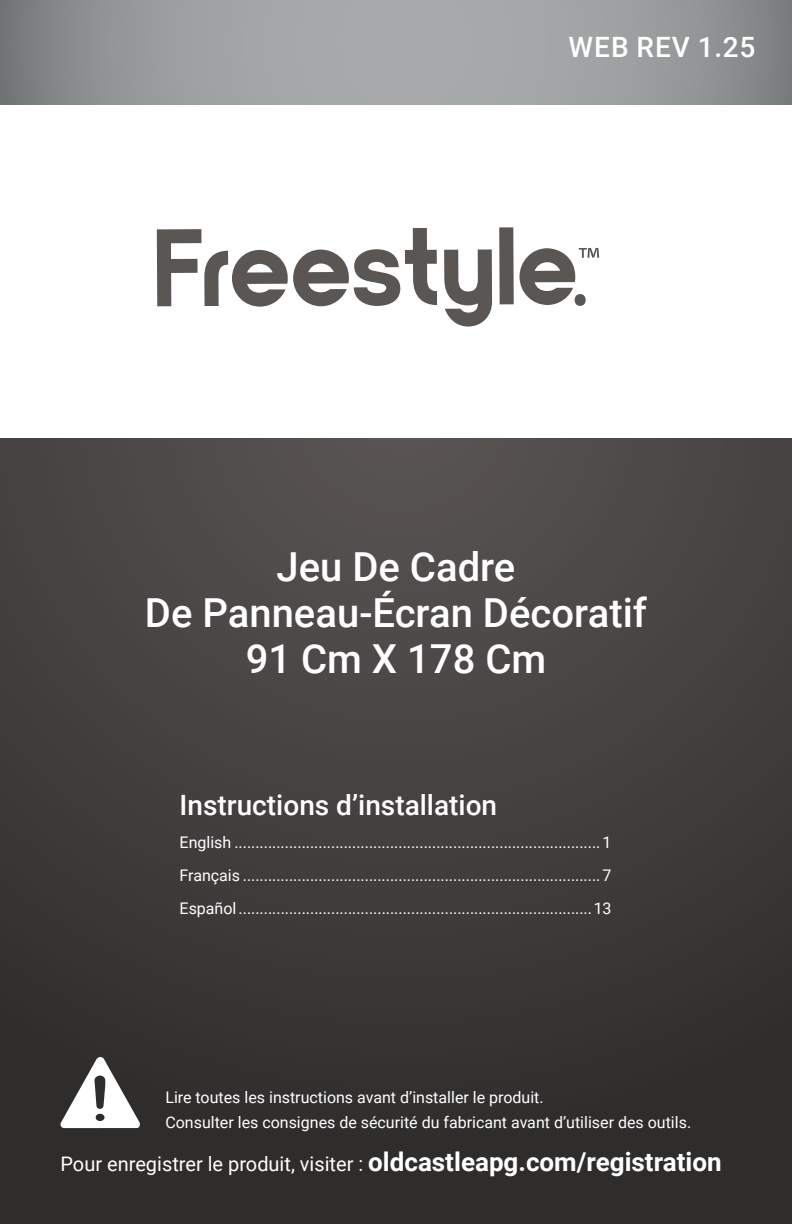
<style>
.page{position:relative;width:792px;height:1224px;background:#fff}
.page>*{position:absolute;margin:0;border:0;box-sizing:border-box;transform-origin:0 0}
.t1{font:500 40px/46px "Roboto";color:#fff;text-align:center}
.t2{font:500 28px "Roboto";color:#fff}
.t3{font:20px "Roboto";color:#fff}
.t4{font:16px/33px "Roboto";color:#fff}
.s1{font-weight:700;font-size:26px}
</style>
<div class="page">
<svg style="left:157px;top:228px;width:280px;height:79px"></svg>
<svg style="left:444px;top:249px;width:48px;height:78px"></svg>
<div style="left:499px;top:227px;width:15px;height:77px;background:#5a5654"></div>
<svg style="left:519px;top:248px;width:80px;height:57px"></svg>
<div style="left:575px;top:294px;width:11px;height:12px;background:#5a5654;border-radius:50%"></div>
<svg style="left:0;top:0;width:792px;height:104px;background:#999c9d"></svg>
<div style="left:0;top:439px;width:792px;height:785px;background:linear-gradient(to bottom,#524e4d,#2c2a29)"></div>
<svg style="left:59px;top:1057px;width:81px;height:71px"></svg>
<h2 class="t2" style="left:569px;top:27px;width:188px">WEB REV 1.25</h2>
<h1 class="t1" style="left:145px;top:542px;width:504px">Jeu De Cadre<br>De Panneau-Écran Décoratif<br>91 Cm X 178 Cm</h1>
<h2 class="t2" style="left:180px;top:785px;width:319px">Instructions d’installation</h2>
<p class="t4" style="left:180px;top:825px;width:434px;text-align:justify">English .......................................................................................1<br>Français .....................................................................................7<br>Español....................................................................................13</p>
<p class="t4" style="left:165px;top:1084px;width:527px;line-height:25px">Lire toutes les instructions avant d’installer le produit.<br>Consulter les consignes de sécurité du fabricant avant d’utiliser des outils.</p>
<p class="t3" style="left:60px;top:1150px;width:663px">Pour enregistrer le produit, visiter : <span class="s1">oldcastleapg.com/registration</span></p>
</div>
